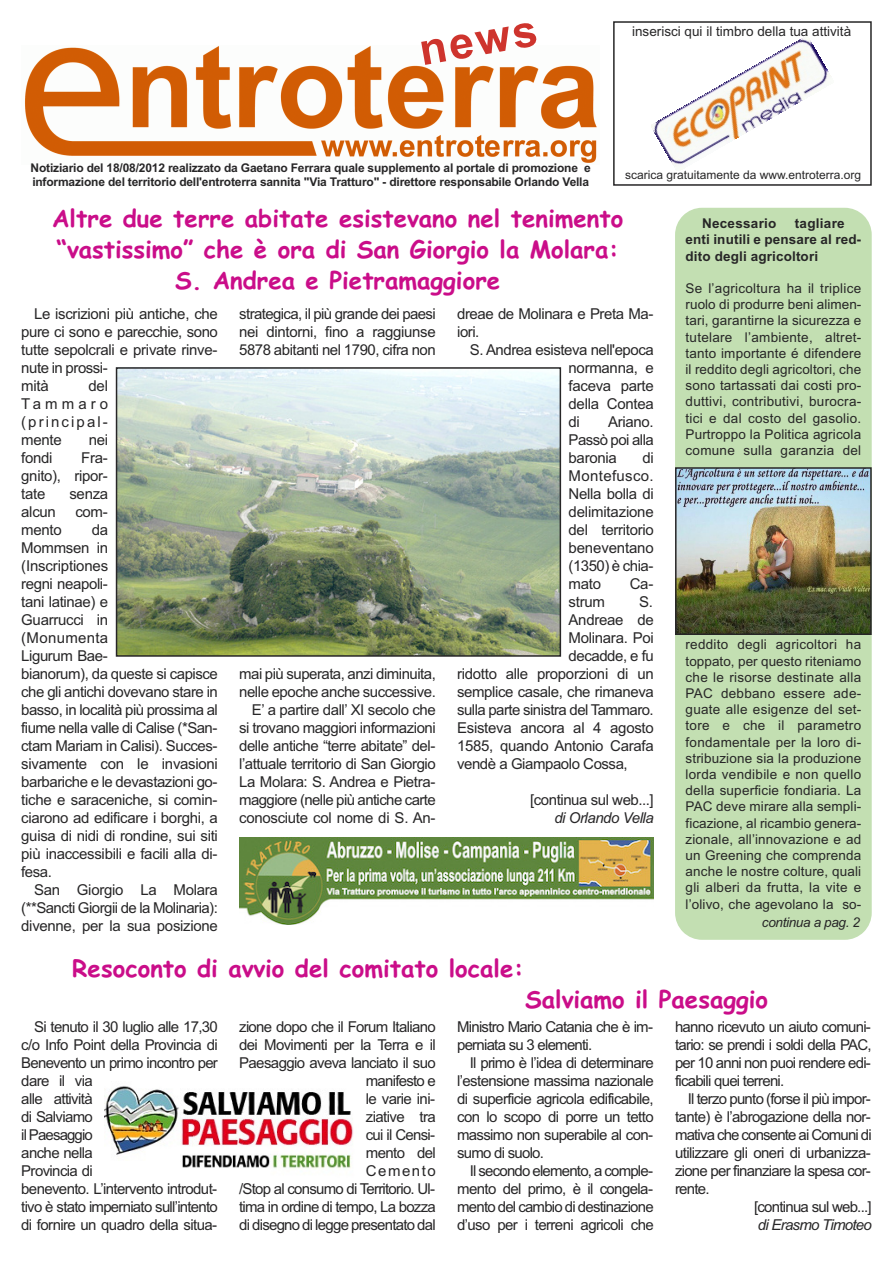
<style>
.page{position:relative;width:893px;height:1263px;background:#fff}
.page>*{position:absolute;margin:0;border:0;box-sizing:border-box;transform-origin:0 0}
.t1{font:700 45px "Arial";color:#ce342d}
.t2{font:700 24px/30.9px "Comic Sans MS";color:#ca0d89;text-align:center}
.t3{font:15px/18px "Arial";letter-spacing:-.03em;color:#272627;text-align:justify}
.t4{font:15px/18px "Arial";letter-spacing:-.05em;color:#272627}
.t5{font:15px "Arial";letter-spacing:-.055em;color:#272627}
.t6{font:italic 15px "Arial";letter-spacing:-.05em;color:#272627}
.t7{font:italic 15px "Arial";letter-spacing:-.03em;color:#272627}
.t8{font:13.5px/16.2px "Arial";letter-spacing:.01em;color:#272627;text-align:justify}
.t9{font:700 13.5px/16.2px "Arial";letter-spacing:.01em;color:#272627}
.t10{font:italic 13.5px "Arial";letter-spacing:-.025em;color:#272627}
.t11{font:700 12px/14.4px "Arial";letter-spacing:-.015em;color:#272627}
.t12{font:12px "Arial";color:#272627}
</style>
<div class="page">
<div style="left:675px;top:208px;width:197px;height:732px;background:#c3dfb2"></div>
<img style="left:24px;top:46px;width:573px;height:117px">
<img style="left:651px;top:37px;width:180px;height:130px">
<div style="left:613px;top:21px;width:259px;height:165px;border:2px solid #272627"></div>
<img style="left:119px;top:370px;width:439px;height:284px">
<div style="left:116px;top:367px;width:445px;height:290px;border:2px solid #272627"></div>
<img style="left:678px;top:470px;width:191px;height:162px">
<div style="left:675px;top:467px;width:197px;height:168px;border:2px solid #272627"></div>
<img style="left:239px;top:838px;width:415px;height:86px">
<img style="left:104px;top:1086px;width:249px;height:83px">
<h1 class="t1" style="left:415px;top:24px;width:121px;rotate:-10deg">news</h1>
<p class="t8" style="left:632px;top:24px;width:221px">inserisci qui il timbro della tua attività</p>
<p class="t11" style="left:31px;top:160px;width:562px">Notiziario del 18/08/2012 realizzato da Gaetano Ferrara quale supplemento al portale di promozione e informazione del territorio dell'entroterra sannita "Via Tratturo" - direttore responsabile Orlando Vella</p>
<p class="t12" style="left:625px;top:168px;width:238px">scarica gratuitamente da www.entroterra.org</p>
<h2 class="t2" style="left:52px;top:203px;width:573px">Altre due terre abitate esistevano nel tenimento “vastissimo” che è ora di San Giorgio la Molara:<br>S. Andrea e Pietramaggiore</h2>
<p class="t3" style="left:21px;top:305px;width:198px;text-align:left;text-indent:13px">Le iscrizioni più antiche, che pure ci sono e parecchie, sono tutte sepolcrali e private rinve&shy;nute in prossi-<br>mità</p>
<p class="t3" style="left:21px;top:377px;width:89px;text-indent:67px">del Tammaro (principal&shy;mente</p>
<p class="t3" style="left:89px;top:431px;width:21px">nei</p>
<p class="t3" style="left:21px;top:449px;width:33px">fondi</p>
<p class="t3" style="left:21px;top:449px;width:88px;text-indent:60px">Fra&shy;gnito), ripor&shy;tate</p>
<p class="t3" style="left:69px;top:485px;width:40px">senza</p>
<p class="t3" style="left:21px;top:503px;width:36px">alcun</p>
<p class="t3" style="left:75px;top:503px;width:34px">com-</p>
<p class="t3" style="left:21px;top:521px;width:42px">mento</p>
<p class="t3" style="left:21px;top:521px;width:198px;text-align:left;text-indent:71px">da<br>Mommsen in<br>(Inscriptiones<br>regni neapoli-<br>tani latinae) e<br>Guarrucci in<br>(Monumenta<br>Ligurum Bae-<br>bianorum), da queste si capisce che gli antichi dovevano stare in basso, in località più prossima al fiume nella valle di Calise (*San&shy;ctam Mariam in Calisi). Succes&shy;sivamente con le invasioni barbariche e le devastazioni go&shy;tiche e saraceniche, si comin&shy;ciarono ad edificare i borghi, a guisa di nidi di rondine, sui siti più inaccessibili e facili alla di&shy;fesa.</p>
<p class="t3" style="left:21px;top:881px;width:198px;text-indent:13px">San Giorgio La Molara (**Sancti Giorgii de la Molinaria): divenne, per la sua posizione</p>
<p class="t3" style="left:239px;top:305px;width:198px">strategica, il più grande dei paesi nei dintorni, fino a raggiunse 5878 abitanti nel 1790, cifra non</p>
<p class="t3" style="left:239px;top:665px;width:198px;text-align:right">mai più superata, anzi diminuita, nelle epoche anche successive.<br>E’ a partire dall’ XI secolo che si trovano maggiori informazioni delle antiche “terre abitate” del&shy;l’attuale territorio di San Giorgio<br>La Molara: S. Andrea e Pietra&shy;maggiore (nelle più antiche carte conosciute col nome di S. An-</p>
<p class="t3" style="left:457px;top:305px;width:198px">dreae de Molinara e Preta Ma&shy;iori.</p>
<p class="t3" style="left:569px;top:341px;width:87px;text-indent:-99px">S. Andrea esisteva nell'epoca normanna, e faceva parte della Contea di</p>
<p class="t3" style="left:569px;top:413px;width:87px;text-indent:39px">Ariano.<br>Passò poi alla baronia</p>
<p class="t3" style="left:569px;top:449px;width:87px;text-indent:74px">di Montefusco.<br>Nella bolla di delimitazione del territorio beneventano (1350) è chia&shy;mato</p>
<p class="t3" style="left:630px;top:575px;width:25px">Ca-</p>
<p class="t3" style="left:569px;top:593px;width:38px">strum</p>
<p class="t3" style="left:639px;top:593px;width:15px">S.</p>
<p class="t3" style="left:569px;top:611px;width:87px">Andreae de</p>
<p class="t3" style="left:569px;top:629px;width:87px">Molinara. Poi</p>
<p class="t3" style="left:569px;top:647px;width:87px">decadde, e fu</p>
<p class="t3" style="left:457px;top:665px;width:198px">ridotto alle proporzioni di un</p>
<p class="t3" style="left:457px;top:683px;width:198px">semplice casale, che rimaneva</p>
<p class="t3" style="left:457px;top:701px;width:198px">sulla parte sinistra del Tammaro.</p>
<p class="t3" style="left:457px;top:719px;width:198px">Esisteva ancora al 4 agosto</p>
<p class="t3" style="left:457px;top:737px;width:198px">1585, quando Antonio Carafa</p>
<p class="t3" style="left:457px;top:755px;width:172px">vendè a Giampaolo Cossa,</p>
<p class="t3" style="left:530px;top:791px;width:125px">[continua sul web...]</p>
<p class="t7" style="left:554px;top:809px;width:101px">di Orlando Vella</p>
<h2 class="t2" style="left:72px;top:953px;width:453px">Resoconto di avvio del comitato locale:</h2>
<p class="t9" style="left:686px;top:215px;width:177px;text-indent:109px">tagliare enti inutili e pensare al red&shy;dito degli agricoltori</p>
<p class="t8" style="left:685px;top:280px;width:177px">Se l’agricoltura ha il triplice ruolo di produrre beni alimen&shy;tari, garantirne la sicurezza e tutelare l’ambiente, altret&shy;tanto importante é difendere il reddito degli agricoltori, che sono tartassati dai costi pro&shy;duttivi, contributivi, burocra&shy;tici e dal costo del gasolio.<br>Purtroppo la Politica agricola comune sulla garanzia del</p>
<p class="t9" style="left:702px;top:215px;width:76px">Necessario</p>
<p class="t8" style="left:685px;top:637px;width:177px">reddito degli agricoltori ha toppato, per questo riteniamo che le risorse destinate alla PAC debbano essere ade&shy;guate alle esigenze del set&shy;tore e che il parametro fondamentale per la loro di&shy;stribuzione sia la produzione lorda vendibile e non quello della superficie fondiaria. La PAC deve mirare alla sempli&shy;ficazione, al ricambio genera&shy;zionale, all’innovazione e ad un Greening che comprenda anche le nostre colture, quali gli alberi da frutta, la vite e l’olivo, che agevolano la so-</p>
<p class="t10" style="left:762px;top:915px;width:100px">continua a pag. 2</p>
<h2 class="t2" style="left:525px;top:984px;width:245px">Salviamo il Paesaggio</h2>
<p class="t3" style="left:21px;top:1017px;width:198px;text-align:left;text-indent:13px">Si tenuto il 30 luglio alle 17,30 c/o Info Point della Provincia di<br>Benevento un primo incontro per dare il via<br>alle attività<br>di Salviamo<br>il Paesaggio<br>anche nella<br>Provincia di<br>benevento. L’intervento introdut&shy;tivo è stato imperniato sull’intento di fornire un quadro della situa-</p>
<p class="t3" style="left:239px;top:1017px;width:198px;text-align:right">zione dopo che il Forum Italiano dei Movimenti per la Terra e il<br>Paesaggio aveva lanciato il suo manifesto e<br>le varie ini-<br>ziative tra<br>cui il Censi-<br>mento del<br>Cemento<br>/Stop al consumo di Territorio. Ul&shy;tima in ordine di tempo, La bozza di disegno di legge presentato dal</p>
<p class="t4" style="left:457px;top:1017px;width:197px">Ministro Mario Catania che è im&shy;perniata su 3 elementi.</p>
<p class="t3" style="left:457px;top:1053px;width:198px;text-indent:13px">Il primo è l’idea di determinare l’estensione massima nazionale di superficie agricola edificabile, con lo scopo di porre un tetto massimo non superabile al con&shy;sumo di suolo.</p>
<p class="t3" style="left:457px;top:1161px;width:198px;text-indent:13px">Il secondo elemento, a comple&shy;mento del primo, è il congela&shy;mento del cambio di destinazione d’uso per i terreni agricoli che</p>
<p class="t3" style="left:675px;top:1017px;width:198px">hanno ricevuto un aiuto comuni&shy;tario: se prendi i soldi della PAC, per 10 anni non puoi rendere edi&shy;ficabili quei terreni.</p>
<p class="t4" style="left:688px;top:1089px;width:185px">Il terzo punto (forse il più impor-</p>
<p class="t3" style="left:675px;top:1107px;width:197px">tante) è l’abrogazione della nor-</p>
<p class="t5" style="left:675px;top:1125px;width:198px">mativa che consente ai Comuni di</p>
<p class="t3" style="left:675px;top:1143px;width:197px">utilizzare gli oneri di urbanizza-</p>
<p class="t4" style="left:675px;top:1161px;width:197px">zione per finanziare la spesa cor-</p>
<p class="t3" style="left:675px;top:1179px;width:36px">rente.</p>
<p class="t4" style="left:754px;top:1197px;width:119px">[continua sul web...]</p>
<p class="t6" style="left:758px;top:1215px;width:115px">di Erasmo Timoteo</p>
</div>
